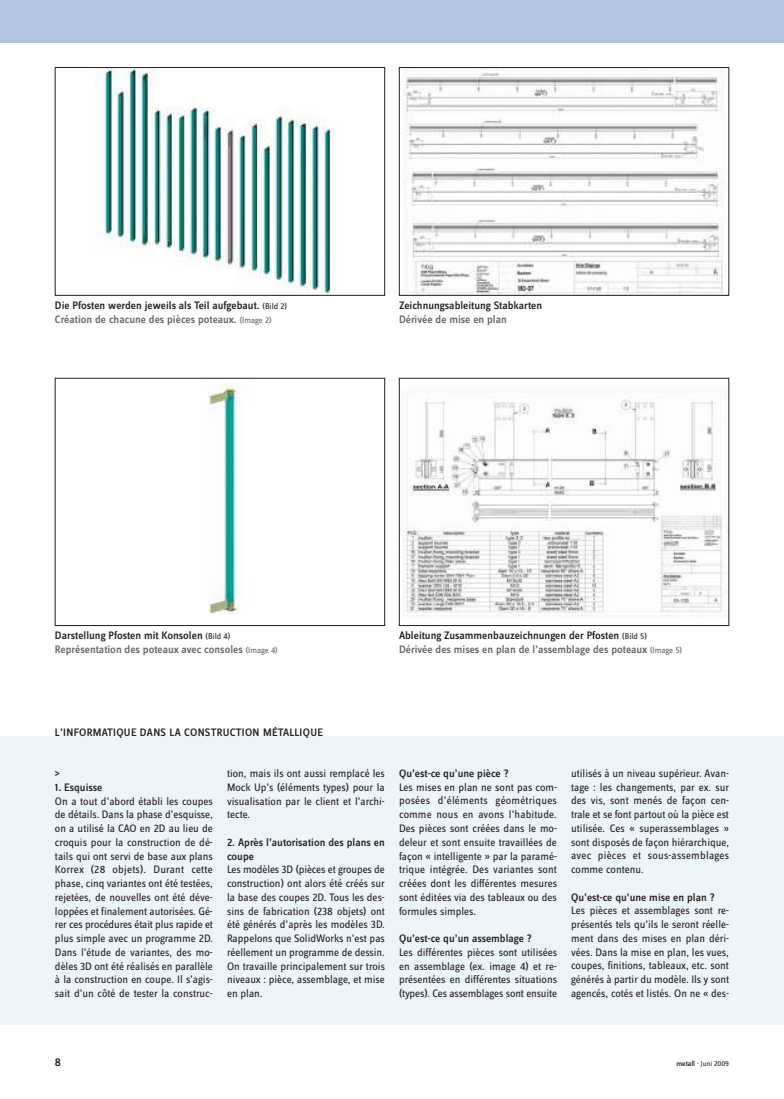
<style>
.page{position:relative;width:784px;height:1099px;background:#fff}
.page>*{position:absolute;margin:0;border:0;box-sizing:border-box;transform-origin:0 0}
.t1{font:500 11.88px "Zine Sans Dis";color:#241f1f}
.t2{font:11.25px/13.8px "Zine Sans Dis";color:#241f1f;text-align:justify}
.t3{font:500 11.25px/13.8px "Zine Sans Dis";color:#241f1f}
.t4{font:500 11.25px/13.8px "Zine Sans Dis";color:#656365}
.t5{font:500 11.25px "Zine Sans Dis";letter-spacing:.025em;color:#241f1f}
.t6{font:7.5px "Zine Sans Dis";color:#241f1f}
.s1{font-weight:400;font-size:8.75px}
.s2{color:#656365}
.s3{font-weight:400;font-size:8.75px;color:#656365}
.s4{color:#241f1f}
.s5{font-weight:400;font-size:8.75px;color:#241f1f}
.s6{font-weight:500}
</style>
<div class="page">
<div style="left:0;top:0;width:783px;height:43px;background:#b4c5e3"></div>
<div style="left:0;top:735px;width:783px;height:289px;background:#ecf5fb"></div>
<img style="left:403px;top:395px;width:320px;height:222px">
<div style="left:399px;top:378px;width:329px;height:247px;border:1px solid #241f1f"></div>
<img style="left:95px;top:69px;width:241px;height:224px">
<img style="left:403px;top:69px;width:320px;height:224px">
<div style="left:399px;top:67px;width:329px;height:228px;border:1px solid #241f1f"></div>
<img style="left:208px;top:382px;width:34px;height:232px">
<p class="t3" style="left:55px;top:300px;width:233px">Die Pfosten werden jeweils als Teil aufgebaut. <span class="s1">(Bild 2)<br></span><span class="s2">Création de chacune des pièces poteaux.</span> <span class="s3">(Image 2)</span></p>
<p class="t3" style="left:399px;top:300px;width:144px">Zeichnungsableitung Stabkarten</p>
<p class="t4" style="left:399px;top:313px;width:109px">Dérivée de mise en plan</p>
<p class="t4" style="left:55px;top:630px;width:224px"><span class="s4">Darstellung Pfosten mit Konsolen</span> <span class="s5">(Bild 4)<br></span>Représentation des poteaux avec consoles <span class="s1">(Image 4)</span></p>
<p class="t4" style="left:399px;top:630px;width:284px"><span class="s4">Ableitung Zusammenbauzeichnungen der Pfosten</span> <span class="s5">(Bild 5)<br></span>Dérivée des mises en plan de l’assemblage des poteaux <span class="s1">(Image 5)</span></p>
<p class="t5" style="left:55px;top:728px;width:269px">L’INFORMATIQUE DANS LA CONSTRUCTION MÉTALLIQUE</p>
<p class="t3" style="left:55px;top:767px;width:6px">&gt;</p>
<p class="t3" style="left:55px;top:781px;width:49px">1. Esquisse</p>
<p class="t2" style="left:55px;top:795px;width:159px">On a tout d’abord établi les coupes de détails. Dans la phase d’esquisse, on a utilisé la CAO en 2D au lieu de croquis pour la construction de dé&shy;tails qui ont servi de base aux plans Korrex (28 objets). Durant cette phase, cinq variantes ont été testées, rejetées, de nouvelles ont été déve&shy;loppées et finalement autorisées. Gé&shy;rer ces procédures était plus rapide et plus simple avec un programme 2D.<br>Dans l’étude de variantes, des mo&shy;dèles 3D ont été réalisés en parallèle à la construction en coupe. Il s’agis&shy;sait d’un côté de tester la construc-</p>
<p class="t2" style="left:227px;top:767px;width:159px">tion, mais ils ont aussi remplacé les Mock Up’s (éléments types) pour la visualisation par le client et l’archi&shy;tecte.</p>
<p class="t3" style="left:227px;top:836px;width:159px">2. Après l’autorisation des plans en coupe</p>
<p class="t2" style="left:227px;top:863px;width:159px">Les modèles 3D (pièces et groupes de construction) ont alors été créés sur la base des coupes 2D. Tous les des&shy;sins de fabrication (238 objets) ont été générés d’après les modèles 3D.<br>Rappelons que SolidWorks n’est pas réellement un programme de dessin.<br>On travaille principalement sur trois niveaux : pièce, assemblage, et mise en plan.</p>
<p class="t3" style="left:399px;top:767px;width:111px">Qu’est-ce qu’une pièce ?</p>
<p class="t2" style="left:399px;top:781px;width:159px">Les mises en plan ne sont pas com&shy;posées d’éléments géométriques comme nous en avons l’habitude.<br>Des pièces sont créées dans le mo&shy;deleur et sont ensuite travaillées de façon « intelligente » par la paramé&shy;trique intégrée. Des variantes sont créées dont les différentes mesures sont éditées via des tableaux ou des formules simples.</p>
<p class="t3" style="left:399px;top:932px;width:134px">Qu’est-ce qu’un assemblage ?</p>
<p class="t2" style="left:399px;top:946px;width:159px">Les différentes pièces sont utilisées en assemblage (ex. image 4) et re&shy;présentées en différentes situations (types). Ces assemblages sont ensuite</p>
<p class="t2" style="left:570px;top:767px;width:159px">utilisés à un niveau supérieur. Avan&shy;tage : les changements, par ex. sur des vis, sont menés de façon cen&shy;trale et se font partout où la pièce est utilisée. Ces « superassemblages » sont disposés de façon hiérarchique, avec pièces et sous-assemblages comme contenu.</p>
<p class="t3" style="left:570px;top:891px;width:145px">Qu’est-ce qu’une mise en plan ?</p>
<p class="t2" style="left:570px;top:904px;width:159px">Les pièces et assemblages sont re&shy;présentés tels qu’ils le seront réelle&shy;ment dans des mises en plan déri&shy;vées. Dans la mise en plan, les vues, coupes, finitions, tableaux, etc. sont générés à partir du modèle. Ils y sont agencés, cotés et listés. On ne « des-</p>
<p class="t1" style="left:55px;top:1057px;width:8px">8</p>
<p class="t6" style="left:676px;top:1060px;width:54px"><span class="s6">metall</span> · Juni 2009</p>
</div>
